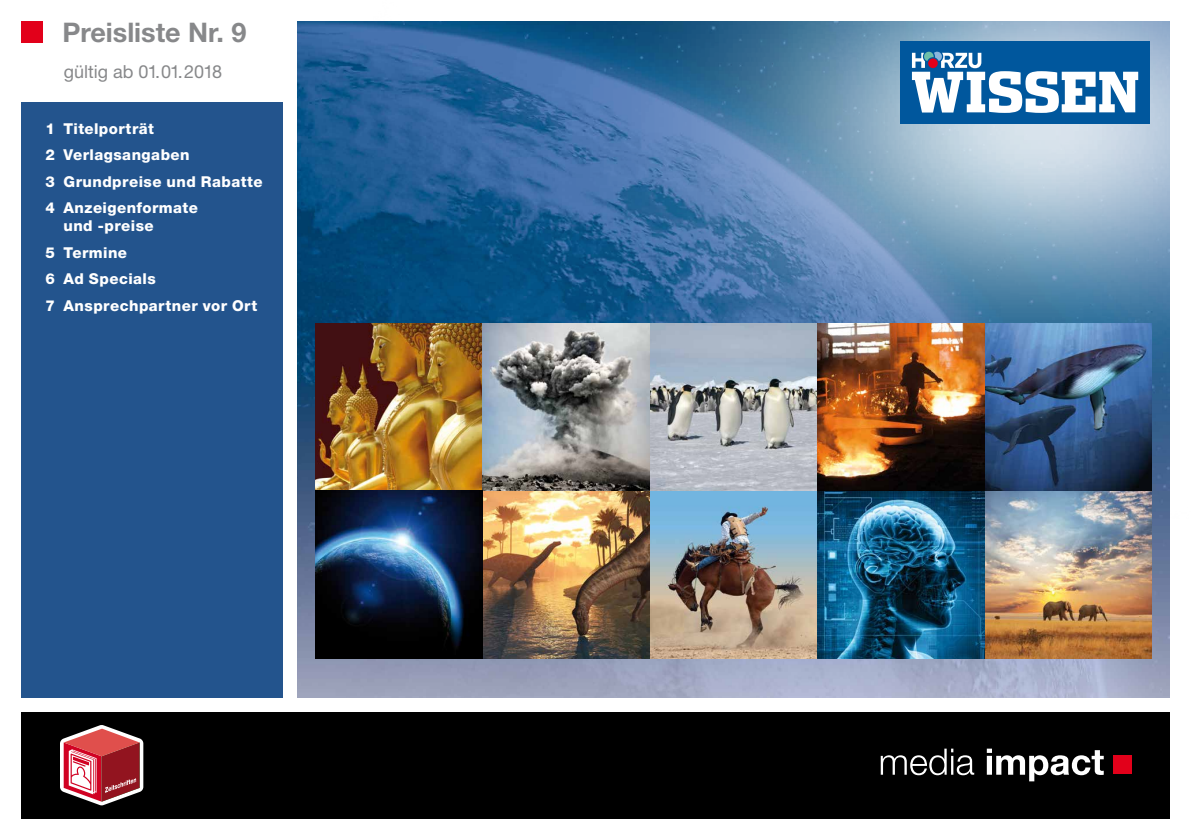
<style>
.page{position:relative;width:1191px;height:840px;background:#fff}
.page>*{position:absolute;margin:0;border:0;box-sizing:border-box;transform-origin:0 0}
.t1{font:700 27px "Helvetica Neue CE";color:#87888a}
.t2{font:18px "Helvetica Neue";color:#87888a}
.t3{font:800 15px/26.6px "Helvetica Neue";letter-spacing:.03em;color:#fff}
</style>
<div class="page">
<div style="left:21px;top:711px;width:1148px;height:107px;background:#000"></div>
<svg style="left:880px;top:748px;width:94px;height:26px"></svg>
<svg style="left:986px;top:748px;width:117px;height:33px"></svg>
<div style="left:1113px;top:754px;width:18px;height:19px;background:#e2001a"></div>
<svg style="left:60px;top:725px;width:83px;height:79px"></svg>
<div style="left:21px;top:102px;width:261px;height:595px;background:#23548d"></div>
<div style="left:21px;top:21px;width:22px;height:22px;background:#e2001a"></div>
<img style="left:297px;top:557px;width:872px;height:140px">
<img style="left:297px;top:21px;width:873px;height:536px">
<img style="left:315px;top:323px;width:836px;height:335px">
<div style="left:900px;top:41px;width:249px;height:83px;background:#00579d"></div>
<svg style="left:912px;top:52px;width:226px;height:61px"></svg>
<h1 class="t1" style="left:62px;top:16px;width:185px">Preisliste Nr. 9</h1>
<p class="t2" style="left:64px;top:61px;width:160px">gültig ab 01.01.2018</p>
<p class="t3" style="left:45px;top:115px;width:219px">1 Titelporträt<br>2 Verlagsangaben<br>3 Grundpreise und Rabatte<br>4 Anzeigenformate</p>
<p class="t3" style="left:45px;top:212px;width:213px;text-indent:18px">und -preise<br>5 Termine<br>6 Ad Specials<br>7 Ansprechpartner vor Ort</p>
</div>
